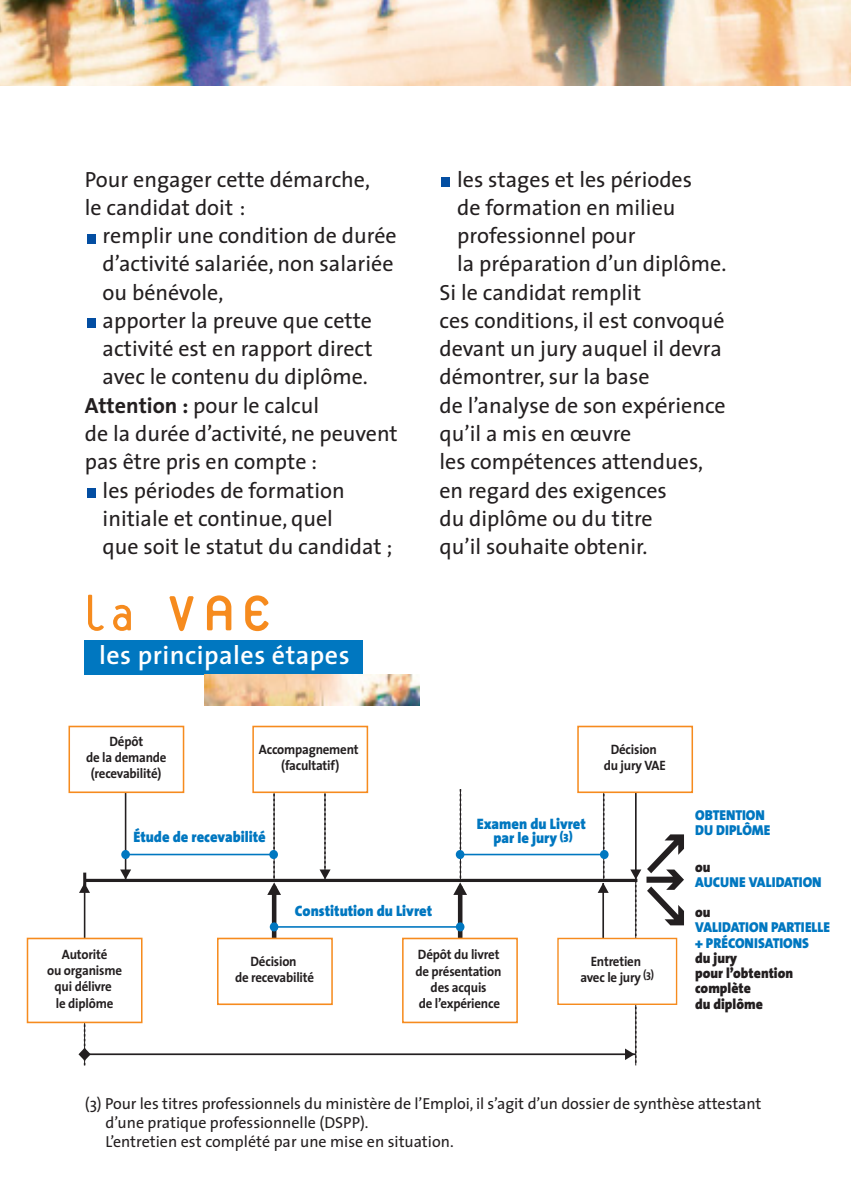
<style>
.page{position:relative;width:851px;height:1191px;background:#fff}
.page>*{position:absolute;margin:0;border:0;box-sizing:border-box;transform-origin:0 0}
.t1{font:74px "Platelet";color:#f68b1e}
.t2{font:600 26px "The Sans";letter-spacing:.02em;color:#fff}
.t3{font:22px/28.2px "The Sans";color:#231f20}
.t4{font:16px/19.2px "The Sans";letter-spacing:-.005em;color:#231f20}
.t5{font:900 15.2px/13.6px "The Sans";color:#0077c0;text-align:center;scale:.95 1}
.t6{font:900 14.4px/15.2px "The Sans";color:#0077c0;scale:.95 1}
.t7{font:900 14.4px/15.2px "The Sans";color:#231f20;scale:.95 1}
.t8{font:700 13.6px/16.4px "The Sans";letter-spacing:-.015em;color:#231f20;text-align:center;scale:.95 1}
.s1{font-weight:700}
.s2{font-size:54px}
</style>
<div class="page">
<div style="left:441px;top:177px;width:9px;height:10px;background:#034ea2"></div>
<div style="left:87px;top:488px;width:9px;height:9px;background:#034ea2"></div>
<div style="left:87px;top:319px;width:9px;height:9px;background:#034ea2"></div>
<div style="left:87px;top:234px;width:9px;height:9px;background:#034ea2"></div>
<img style="left:0;top:0;width:850px;height:85px">
<hr style="left:84px;top:879px;width:553px;height:3px;background:#231f20">
<div style="left:252px;top:725px;width:116px;height:68px;border:2px solid #f68b1e"></div>
<hr style="left:85px;top:1053px;width:550px;height:2px;background:#231f20">
<hr style="left:460px;top:853px;width:144px;height:2px;background:#0077c0">
<hr style="left:272px;top:886px;width:4px;height:56px;background:#231f20">
<svg style="left:267px;top:790px;width:14px;height:105px"></svg>
<svg style="left:319px;top:790px;width:11px;height:89px"></svg>
<hr style="left:125px;top:789px;width:1px;height:90px;background:#231f20">
<svg style="left:120px;top:869px;width:11px;height:10px"></svg>
<hr style="left:635px;top:789px;width:1px;height:90px;background:#231f20">
<hr style="left:84px;top:883px;width:1px;height:90px;background:#231f20">
<svg style="left:79px;top:883px;width:11px;height:10px"></svg>
<hr style="left:602px;top:883px;width:2px;height:90px;background:#231f20">
<svg style="left:597px;top:793px;width:11px;height:100px"></svg>
<svg style="left:625px;top:834px;width:59px;height:231px"></svg>
<hr style="left:458px;top:886px;width:4px;height:56px;background:#231f20">
<svg style="left:453px;top:789px;width:14px;height:106px"></svg>
<div style="left:218px;top:938px;width:114px;height:66px;background:#fff"></div>
<div style="left:217px;top:937px;width:116px;height:68px;border:2px solid #f68b1e"></div>
<div style="left:403px;top:938px;width:114px;height:84px;background:#fff"></div>
<div style="left:402px;top:937px;width:116px;height:86px;border:2px solid #f68b1e"></div>
<div style="left:68px;top:725px;width:116px;height:68px;border:2px solid #f68b1e"></div>
<hr style="left:274px;top:926px;width:187px;height:1px;background:#0077c0">
<div style="left:270px;top:922px;width:8px;height:9px;background:#0077c0;border-radius:50%"></div>
<div style="left:456px;top:922px;width:8px;height:9px;background:#0077c0;border-radius:50%"></div>
<div style="left:27px;top:938px;width:115px;height:84px;background:#fff"></div>
<div style="left:27px;top:937px;width:115px;height:86px;border:2px solid #f68b1e"></div>
<div style="left:578px;top:726px;width:114px;height:66px;background:#fff"></div>
<div style="left:577px;top:725px;width:116px;height:68px;border:2px solid #f68b1e"></div>
<svg style="left:78px;top:1020px;width:13px;height:45px"></svg>
<hr style="left:83px;top:872px;width:3px;height:14px;background:#231f20">
<div style="left:558px;top:938px;width:118px;height:66px;background:#fff"></div>
<div style="left:557px;top:937px;width:120px;height:68px;border:1px solid #f68b1e"></div>
<hr style="left:125px;top:853px;width:149px;height:2px;background:#0077c0">
<div style="left:121px;top:850px;width:9px;height:9px;background:#0077c0;border-radius:50%"></div>
<div style="left:269px;top:850px;width:9px;height:9px;background:#0077c0;border-radius:50%"></div>
<div style="left:85px;top:640px;width:278px;height:34px;background:#0077c0"></div>
<img style="left:204px;top:674px;width:215px;height:31px">
<p class="t3" style="left:85px;top:167px;width:286px">Pour engager cette démarche, le candidat doit :</p>
<p class="t3" style="left:103px;top:224px;width:295px">remplir une condition de durée</p>
<p class="t3" style="left:103px;top:252px;width:292px">d’activité salariée, non salariée</p>
<p class="t3" style="left:103px;top:280px;width:122px">ou bénévole,</p>
<p class="t3" style="left:103px;top:308px;width:271px">apporter la preuve que cette</p>
<p class="t3" style="left:103px;top:337px;width:271px">activité est en rapport direct</p>
<p class="t3" style="left:103px;top:365px;width:267px">avec le contenu du diplôme.</p>
<p class="t3" style="left:85px;top:393px;width:236px"><span class="s1">Attention :</span> pour le calcul</p>
<p class="t3" style="left:85px;top:421px;width:314px">de la durée d’activité, ne peuvent</p>
<p class="t3" style="left:85px;top:450px;width:233px">pas être pris en compte :</p>
<p class="t3" style="left:103px;top:478px;width:243px">les périodes de formation</p>
<p class="t3" style="left:103px;top:506px;width:232px">initiale et continue, quel</p>
<p class="t3" style="left:103px;top:534px;width:291px">que soit le statut du candidat ;</p>
<h1 class="t1" style="left:82px;top:577px;width:193px"><span class="s2">la</span> VAE</h1>
<p class="t2" style="left:99px;top:645px;width:252px">les principales étapes</p>
<p class="t8" style="left:86px;top:734px;width:86px">Dépôt<br>de la demande (recevabilité)</p>
<p class="t8" style="left:259px;top:742px;width:107px">Accompagnement (facultatif)</p>
<p class="t3" style="left:457px;top:167px;width:236px">les stages et les périodes</p>
<p class="t3" style="left:457px;top:196px;width:220px">de formation en milieu</p>
<p class="t3" style="left:457px;top:224px;width:180px">professionnel pour</p>
<p class="t3" style="left:457px;top:252px;width:270px">la préparation d’un diplôme.</p>
<p class="t3" style="left:439px;top:280px;width:203px">Si le candidat remplit</p>
<p class="t3" style="left:439px;top:308px;width:286px">ces conditions, il est convoqué</p>
<p class="t3" style="left:439px;top:337px;width:284px">devant un jury auquel il devra</p>
<p class="t3" style="left:439px;top:365px;width:212px">démontrer, sur la base</p>
<p class="t3" style="left:439px;top:393px;width:288px">de l’analyse de son expérience</p>
<p class="t3" style="left:439px;top:421px;width:193px">qu’il a mis en œuvre</p>
<p class="t3" style="left:439px;top:450px;width:265px">les compétences attendues,</p>
<p class="t3" style="left:439px;top:478px;width:229px">en regard des exigences</p>
<p class="t3" style="left:439px;top:506px;width:215px">du diplôme ou du titre</p>
<p class="t3" style="left:439px;top:534px;width:209px">qu’il souhaite obtenir.</p>
<p class="t8" style="left:603px;top:742px;width:67px">Décision du jury VAE</p>
<p class="t8" style="left:47px;top:947px;width:80px">Autorité<br>ou organisme qui délivre<br>le diplôme</p>
<p class="t5" style="left:477px;top:817px;width:116px">Examen du Livret par le jury <sup>(3)</sup></p>
<p class="t6" style="left:695px;top:807px;width:81px">OBTENTION<br>DU DIPLÔME</p>
<p class="t7" style="left:695px;top:859px;width:18px">ou</p>
<p class="t6" style="left:695px;top:874px;width:135px">AUCUNE VALIDATION</p>
<p class="t7" style="left:695px;top:904px;width:18px">ou</p>
<p class="t6" style="left:695px;top:920px;width:143px">VALIDATION PARTIELLE + PRÉCONISATIONS</p>
<p class="t7" style="left:695px;top:950px;width:105px">du jury<br>pour l’obtention complète<br>du diplôme</p>
<p class="t5" style="left:133px;top:830px;width:141px">Étude de recevabilité</p>
<p class="t5" style="left:295px;top:903px;width:146px">Constitution du Livret</p>
<p class="t8" style="left:235px;top:954px;width:85px">Décision<br>de recevabilité</p>
<p class="t8" style="left:415px;top:947px;width:92px">Dépôt du livret de présentation des acquis<br>de l’expérience</p>
<p class="t8" style="left:580px;top:954px;width:79px">Entretien avec le jury <sup>(3)</sup></p>
<p class="t4" style="left:105px;top:1095px;width:657px;text-indent:-21px">(3) Pour les titres professionnels du ministère de l’Emploi, il s’agit d’un dossier de synthèse attestant d’une pratique professionnelle (DSPP).<br>L’entretien est complété par une mise en situation.</p>
</div>
